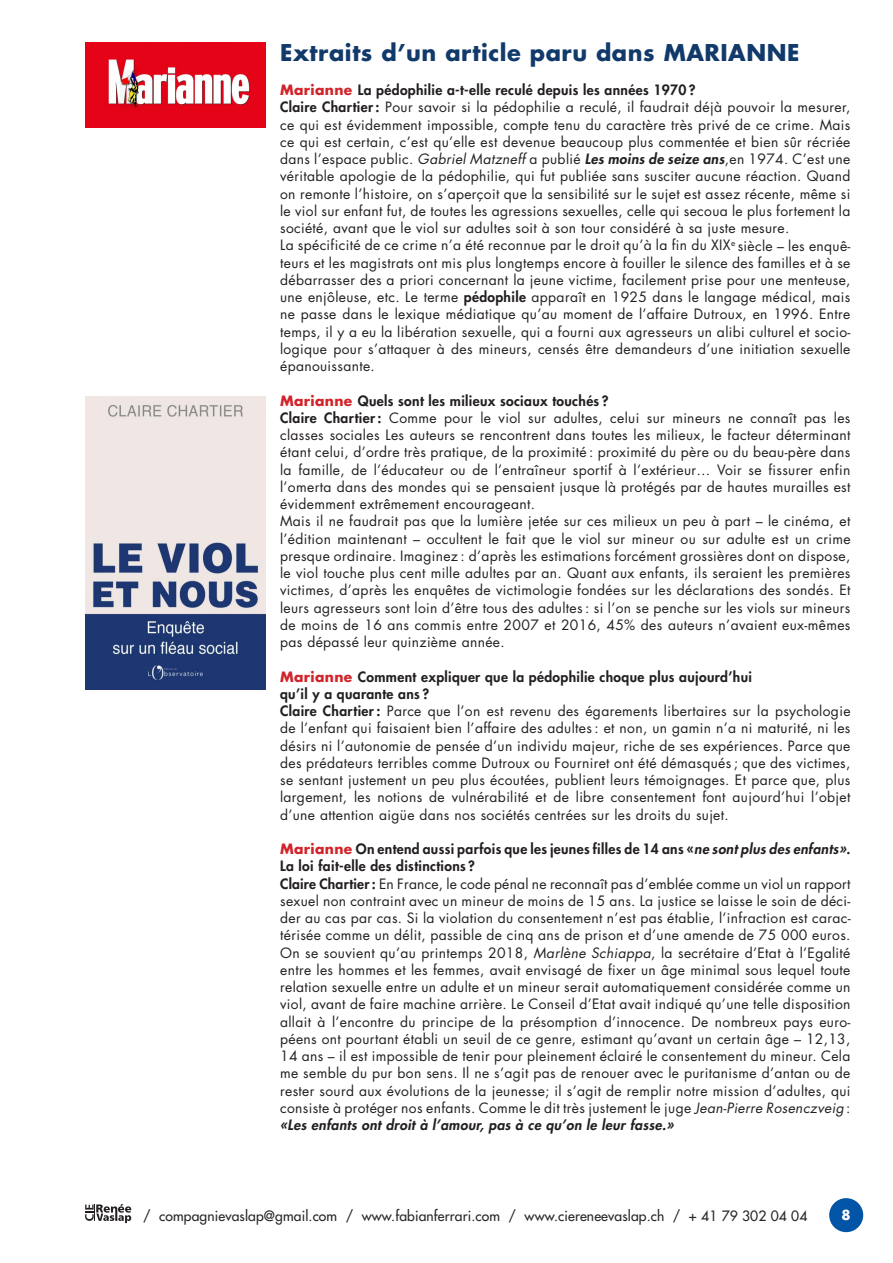
<style>
.page{position:relative;width:893px;height:1263px;background:#fff}
.page>*{position:absolute;margin:0;border:0;box-sizing:border-box;transform-origin:0 0}
.t1{font:700 22.5px "Futura CE";letter-spacing:.025em;color:#113a6b}
.t2{font:13.8px/17.2px "Futura";letter-spacing:.025em;color:#231f20}
.t3{font:800 13.8px/17.2px "Futura CE";letter-spacing:.025em;color:#231f20}
.t4{font:500 13.8px "Futura Std";letter-spacing:.01em;color:#000}
.t5{font:italic 800 13.8px "Futura CE";letter-spacing:.025em;color:#231f20}
.t6{font:700 13.5px "Futura";color:#fff}
.s1{font-weight:700;color:#d1232a}
.s2{font-family:"Futura CE";font-weight:800}
.s3{font-style:italic}
.s4{font-family:"Futura CE";font-weight:800;font-style:italic}
</style>
<div class="page">
<div style="left:829px;top:1198px;width:34px;height:34px;background:#0154a6;border-radius:50%"></div>
<img style="left:85px;top:43px;width:180px;height:85px">
<img style="left:85px;top:396px;width:180px;height:293px">
<svg style="left:85px;top:1204px;width:46px;height:19px"></svg>
<h1 class="t1" style="left:280px;top:36px;width:521px">Extraits d’un article paru dans MARIANNE</h1>
<p class="t3" style="left:280px;top:81px;width:417px"><span class="s1">Marianne</span> La pédophilie a-t-elle reculé depuis les années 1970 ?</p>
<p class="t2" style="left:280px;top:99px;width:572px"><span class="s2">Claire Chartier:</span> Pour savoir si la pédophilie a reculé, il faudrait déjà pouvoir la mesurer, ce qui est évidemment impossible, compte tenu du caractère très privé de ce crime. Mais ce qui est certain, c’est qu’elle est devenue beaucoup plus commentée et bien sûr récriée dans l’espace public. <span class="s3">Gabriel Matzneff</span> a publié <span class="s4">Les moins de seize ans</span>,en 1974. C’est une véritable apologie de la pédophilie, qui fut publiée sans susciter aucune réaction. Quand on remonte l’histoire, on s’aperçoit que la sensibilité sur le sujet est assez récente, même si le viol sur enfant fut, de toutes les agressions sexuelles, celle qui secoua le plus fortement la société, avant que le viol sur adultes soit à son tour considéré à sa juste mesure.<br>La spécificité de ce crime n’a été reconnue par le droit qu’à la fin du XIX<sup>e</sup> siècle – les enquê&shy;teurs et les magistrats ont mis plus longtemps encore à fouiller le silence des familles et à se débarrasser des a priori concernant la jeune victime, facilement prise pour une menteuse, une enjôleuse, etc. Le terme <span class="s2">pédophile</span> apparaît en 1925 dans le langage médical, mais ne passe dans le lexique médiatique qu’au moment de l’affaire Dutroux, en 1996. Entre temps, il y a eu la libération sexuelle, qui a fourni aux agresseurs un alibi culturel et socio&shy;logique pour s’attaquer à des mineurs, censés être demandeurs d’une initiation sexuelle épanouissante.</p>
<p class="t3" style="left:280px;top:391px;width:330px"><span class="s1">Marianne</span> Quels sont les milieux sociaux touchés ?</p>
<p class="t2" style="left:280px;top:409px;width:572px"><span class="s2">Claire Chartier:</span> Comme pour le viol sur adultes, celui sur mineurs ne connaît pas les classes sociales Les auteurs se rencontrent dans toutes les milieux, le facteur déterminant étant celui, d’ordre très pratique, de la proximité : proximité du père ou du beau-père dans la famille, de l’éducateur ou de l’entraîneur sportif à l’extérieur… Voir se fissurer enfin l’omerta dans des mondes qui se pensaient jusque là protégés par de hautes murailles est évidemment extrêmement encourageant.<br>Mais il ne faudrait pas que la lumière jetée sur ces milieux un peu à part – le cinéma, et l’édition maintenant – occultent le fait que le viol sur mineur ou sur adulte est un crime presque ordinaire. Imaginez : d’après les estimations forcément grossières dont on dispose, le viol touche plus cent mille adultes par an. Quant aux enfants, ils seraient les premières victimes, d’après les enquêtes de victimologie fondées sur les déclarations des sondés. Et leurs agresseurs sont loin d’être tous des adultes: si l’on se penche sur les viols sur mineurs de moins de 16 ans commis entre 2007 et 2016, 45% des auteurs n’avaient eux-mêmes pas dépassé leur quinzième année.</p>
<p class="t3" style="left:280px;top:667px;width:473px"><span class="s1">Marianne</span> Comment expliquer que la pédophilie choque plus aujourd’hui qu’il y a quarante ans ?</p>
<p class="t2" style="left:280px;top:703px;width:572px;text-align:justify"><span class="s2">Claire Chartier:</span> Parce que l’on est revenu des égarements libertaires sur la psychologie de l’enfant qui faisaient bien l’affaire des adultes: et non, un gamin n’a ni maturité, ni les désirs ni l’autonomie de pensée d’un individu majeur, riche de ses expériences. Parce que des prédateurs terribles comme Dutroux ou Fourniret ont été démasqués; que des victimes, se sentant justement un peu plus écoutées, publient leurs témoignages. Et parce que, plus largement, les notions de vulnérabilité et de libre consentement font aujourd’hui l’objet d’une attention aigüe dans nos sociétés centrées sur les droits du sujet.</p>
<p class="t3" style="left:280px;top:840px;width:572px"><span class="s1">Marianne</span> On entend aussi parfois que les jeunes filles de 14 ans «<span class="s3">ne sont plus des enfants»</span>.<br>La loi fait-elle des distinctions ?</p>
<p class="t2" style="left:280px;top:875px;width:572px;text-align:justify"><span class="s2">Claire Chartier:</span> En France, le code pénal ne reconnaît pas d’emblée comme un viol un rapport sexuel non contraint avec un mineur de moins de 15 ans. La justice se laisse le soin de déci&shy;der au cas par cas. Si la violation du consentement n’est pas établie, l’infraction est carac&shy;térisée comme un délit, passible de cinq ans de prison et d’une amende de 75 000 euros.<br>On se souvient qu’au printemps 2018, <span class="s3">Marlène Schiappa</span>, la secrétaire d’Etat à l’Egalité entre les hommes et les femmes, avait envisagé de fixer un âge minimal sous lequel toute relation sexuelle entre un adulte et un mineur serait automatiquement considérée comme un viol, avant de faire machine arrière. Le Conseil d’Etat avait indiqué qu’une telle disposition allait à l’encontre du principe de la présomption d’innocence. De nombreux pays euro&shy;péens ont pourtant établi un seuil de ce genre, estimant qu’avant un certain âge – 12,13, 14 ans – il est impossible de tenir pour pleinement éclairé le consentement du mineur. Cela me semble du pur bon sens. Il ne s’agit pas de renouer avec le puritanisme d’antan ou de rester sourd aux évolutions de la jeunesse; il s’agit de remplir notre mission d’adultes, qui consiste à protéger nos enfants. Comme le dit très justement le juge <span class="s3">Jean-Pierre Rosenczveig</span> :</p>
<p class="t5" style="left:280px;top:1115px;width:395px">«Les enfants ont droit à l’amour, pas à ce qu’on le leur fasse.»</p>
<p class="t4" style="left:143px;top:1207px;width:666px">/ compagnievaslap@gmail.com / www.fabianferrari.com / www.ciereneevaslap.ch / + 41 79 302 04 04</p>
<p class="t6" style="left:842px;top:1205px;width:11px">8</p>
</div>
